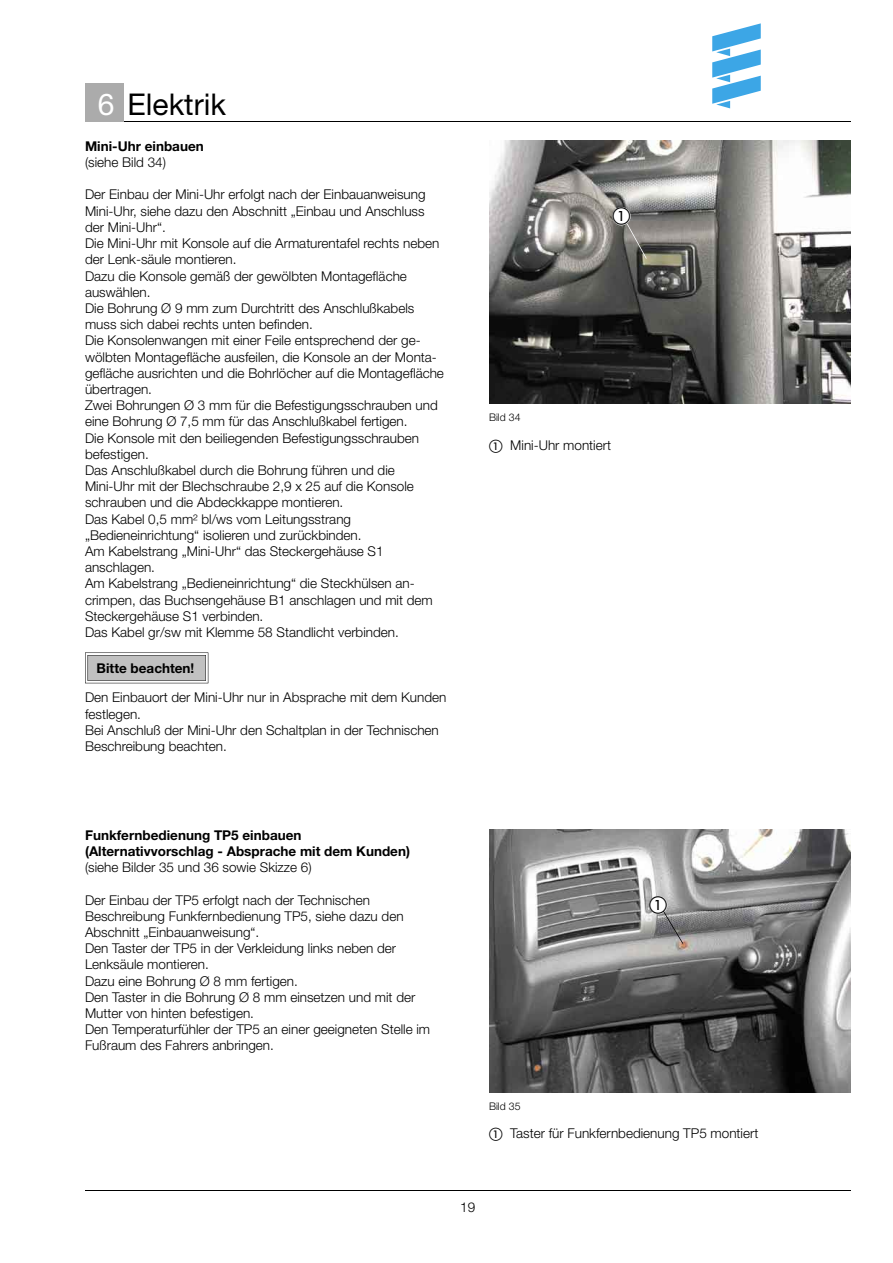
<style>
.page{position:relative;width:893px;height:1263px;background:#fff}
.page>*{position:absolute;margin:0;border:0;box-sizing:border-box;transform-origin:0 0}
.t1{font:30px "Helvetica Neue LT";color:#000}
.t2{font:300 13.5px/16.2px "Helvetica Neue LT";color:#000}
.t3{font:700 13.5px/16.2px "Helvetica Neue LT";color:#000}
.t4{font:300 10.5px "Helvetica Neue LT";color:#000}
.s1{color:#fff}
</style>
<div class="page">
<hr style="left:85px;top:121px;width:765px;height:1px;background:#000">
<hr style="left:85px;top:1190px;width:765px;height:1px;background:#000">
<div style="left:85px;top:83px;width:38px;height:38px;background:#ababab"></div>
<svg style="left:712px;top:23px;width:49px;height:85px"></svg>
<img style="left:489px;top:829px;width:361px;height:264px">
<img style="left:489px;top:140px;width:361px;height:264px">
<svg style="left:85px;top:652px;width:123px;height:31px;background:#bfbfbf"></svg>
<svg style="left:613px;top:207px;width:34px;height:52px;background:#858481"></svg>
<svg style="left:649px;top:896px;width:34px;height:48px"></svg>
<h1 class="t1" style="left:98px;top:86px;width:130px"><span class="s1">6</span> Elektrik</h1>
<p class="t3" style="left:85px;top:138px;width:120px">Mini-Uhr einbauen</p>
<p class="t2" style="left:85px;top:154px;width:83px">(siehe Bild 34)</p>
<p class="t2" style="left:85px;top:186px;width:360px">Der Einbau der Mini-Uhr erfolgt nach der Einbauanweisung Mini-Uhr, siehe dazu den Abschnitt „Einbau und Anschluss der Mini-Uhr“.<br>Die Mini-Uhr mit Konsole auf die Armaturentafel rechts neben der Lenk-säule montieren.<br>Dazu die Konsole gemäß der gewölbten Montagefläche auswählen.<br>Die Bohrung Ø 9 mm zum Durchtritt des Anschlußkabels muss sich dabei rechts unten befinden.<br>Die Konsolenwangen mit einer Feile entsprechend der ge&shy;wölbten Montagefläche ausfeilen, die Konsole an der Monta&shy;gefläche ausrichten und die Bohrlöcher auf die Montagefläche übertragen.<br>Zwei Bohrungen Ø 3 mm für die Befestigungsschrauben und eine Bohrung Ø 7,5 mm für das Anschlußkabel fertigen.<br>Die Konsole mit den beiliegenden Befestigungsschrauben befestigen.<br>Das Anschlußkabel durch die Bohrung führen und die Mini-Uhr mit der Blechschraube 2,9 x 25 auf die Konsole schrauben und die Abdeckkappe montieren.<br>Das Kabel 0,5 mm² bl/ws vom Leitungsstrang „Bedieneinrichtung“ isolieren und zurückbinden.<br>Am Kabelstrang „Mini-Uhr“ das Steckergehäuse S1 anschlagen.<br>Am Kabelstrang „Bedieneinrichtung“ die Steckhülsen an&shy;crimpen, das Buchsengehäuse B1 anschlagen und mit dem Steckergehäuse S1 verbinden.<br>Das Kabel gr/sw mit Klemme 58 Standlicht verbinden.</p>
<p class="t3" style="left:97px;top:660px;width:99px">Bitte beachten!</p>
<p class="t2" style="left:85px;top:689px;width:363px">Den Einbauort der Mini-Uhr nur in Absprache mit dem Kunden festlegen.<br>Bei Anschluß der Mini-Uhr den Schaltplan in der Technischen Beschreibung beachten.</p>
<p class="t4" style="left:489px;top:411px;width:33px">Bild 34</p>
<p class="t2" style="left:510px;top:436px;width:102px">Mini-Uhr montiert</p>
<p class="t3" style="left:85px;top:826px;width:326px">Funkfernbedienung TP5 einbauen (Alternativvorschlag - Absprache mit dem Kunden)</p>
<p class="t2" style="left:85px;top:859px;width:228px">(siehe Bilder 35 und 36 sowie Skizze 6)</p>
<p class="t2" style="left:85px;top:891px;width:347px">Der Einbau der TP5 erfolgt nach der Technischen Beschreibung Funkfernbedienung TP5, siehe dazu den Abschnitt „Einbauanweisung“.<br>Den Taster der TP5 in der Verkleidung links neben der Lenksäule montieren.<br>Dazu eine Bohrung Ø 8 mm fertigen.<br>Den Taster in die Bohrung Ø 8 mm einsetzen und mit der Mutter von hinten befestigen.<br>Den Temperaturfühler der TP5 an einer geeigneten Stelle im Fußraum des Fahrers anbringen.</p>
<p class="t4" style="left:489px;top:1099px;width:33px">Bild 35</p>
<p class="t2" style="left:510px;top:1125px;width:250px">Taster für Funkfernbedienung TP5 montiert</p>
<p class="t2" style="left:460px;top:1198px;width:17px">19</p>
</div>
